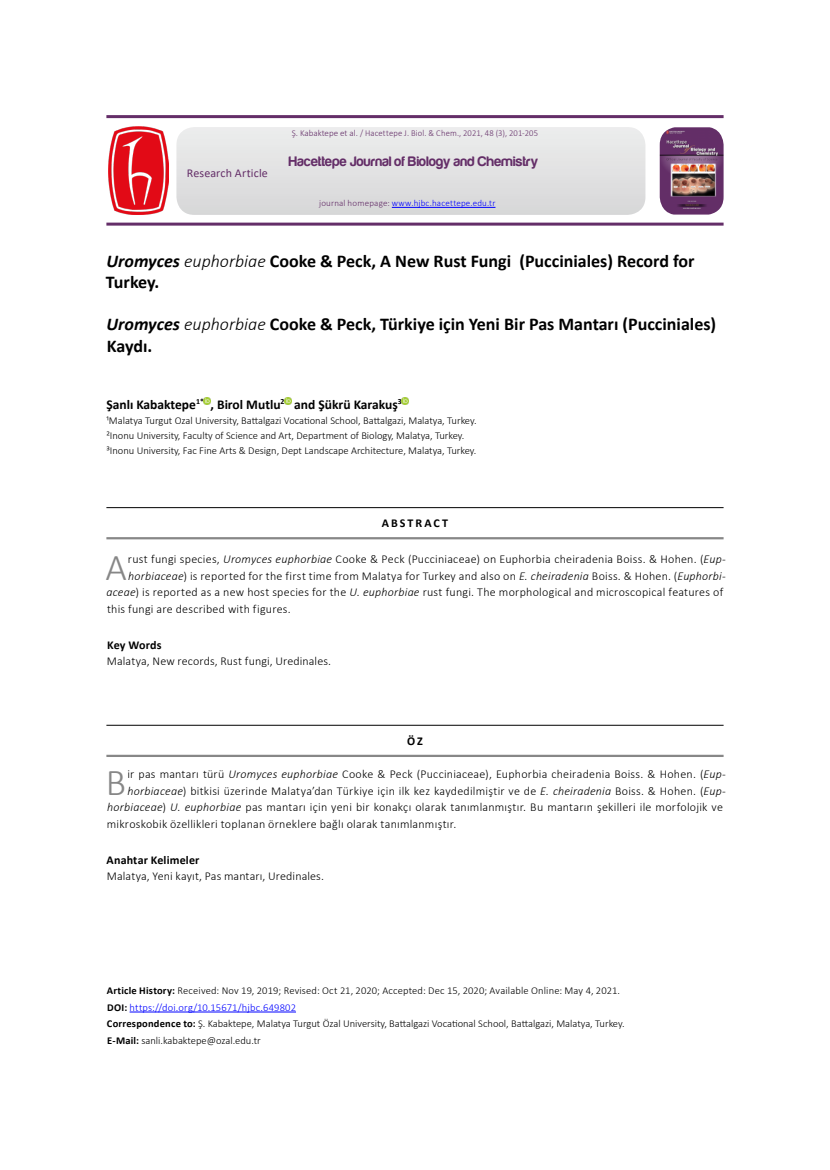
<style>
.page{position:relative;width:830px;height:1170px;background:#fff}
.page>*{position:absolute;margin:0;border:0;box-sizing:border-box;transform-origin:0 0}
.t1{font:300 37.95px "Calibri";color:#878787}
.t2{font:700 18px/21px "Calibri";color:#000}
.t3{font:14.25px "Harabara";letter-spacing:.015em;color:#642e68}
.t4{font:700 13.5px "Calibri";color:#000}
.t5{font:300 12px "Calibri";letter-spacing:.02em;color:#000}
.t6{font:700 12px "Calibri";letter-spacing:.015em;color:#000}
.t7{font:12px "Calibri";letter-spacing:.015em;color:#642e68}
.t8{font:700 12px "Calibri";letter-spacing:.17em;color:#000}
.t9{font:300 10.5px/16.5px "Calibri";color:#000}
.t10{font:300 9px "Calibri";letter-spacing:.01em;color:#642e68}
.t11{font:300 9px "Calibri";letter-spacing:.02em;color:#00f}
.s1{color:#642e68}
.s2{font-style:italic}
.s3{font-weight:300;font-style:italic}
.s4{font-weight:700}
.s5{color:#00f}
</style>
<div class="page">
<svg style="left:204px;top:397px;width:6px;height:7px"></svg>
<svg style="left:284px;top:397px;width:7px;height:7px"></svg>
<svg style="left:401px;top:397px;width:7px;height:7px"></svg>
<hr style="left:106px;top:725px;width:617px;height:1px;background:#000">
<hr style="left:106px;top:754px;width:617px;height:3px;background:#878787">
<hr style="left:106px;top:507px;width:617px;height:1px;background:#000">
<hr style="left:106px;top:537px;width:617px;height:2px;background:#878787">
<hr style="left:129px;top:1011px;width:167px;height:1px;background:#00f">
<img style="left:108px;top:127px;width:60px;height:88px">
<img style="left:659px;top:127px;width:64px;height:87px">
<hr style="left:106px;top:115px;width:617px;height:3px;background:#642e68">
<hr style="left:106px;top:222px;width:617px;height:3px;background:#642e68">
<hr style="left:391px;top:207px;width:104px;height:1px;background:#00f">
<p class="t7" style="left:187px;top:165px;width:83px">Research Article</p>
<p class="t10" style="left:292px;top:127px;width:247px">Ş. Kabaktepe et al. / Hacettepe J. Biol. &amp; Chem., 2021, 48 (3), 201-205</p>
<p class="t3" style="left:289px;top:154px;width:251px">Hacettepe Journal of Biology and Chemistry</p>
<p class="t11" style="left:319px;top:198px;width:178px"><span class="s1">journal homepage:</span> www.hjbc.hacettepe.edu.tr</p>
<h2 class="t2" style="left:106px;top:251px;width:590px"><span class="s2">Uromyces</span> <span class="s3">euphorbiae</span> Cooke &amp; Peck, A New Rust Fungi (Pucciniales) Record for<br>Turkey.</h2>
<h2 class="t2" style="left:106px;top:314px;width:611px"><span class="s2">Uromyces</span> <span class="s3">euphorbiae</span> Cooke &amp; Peck, Türkiye için Yeni Bir Pas Mantarı (Pucciniales)<br>Kaydı.</h2>
<p class="t4" style="left:106px;top:394px;width:297px">Şanlı Kabaktepe<sup>1*</sup> , Birol Mutlu<sup>2</sup> and Şükrü Karakuş<sup>3</sup></p>
<p class="t9" style="left:106px;top:412px;width:371px;line-height:15px">¹Malatya Turgut Ozal University, Battalgazi Vocational School, Battalgazi, Malatya, Turkey.<br>²Inonu University, Faculty of Science and Art, Department of Biology, Malatya, Turkey.<br>³Inonu University, Fac Fine Arts &amp; Design, Dept Landscape Architecture, Malatya, Turkey.</p>
<p class="t8" style="left:381px;top:515px;width:68px">ABSTRACT</p>
<h1 class="t1" style="left:106px;top:543px;width:23px">A</h1>
<p class="t5" style="left:128px;top:552px;width:599px">rust fungi species, <span class="s2">Uromyces euphorbiae</span> Cooke &amp; Peck (Pucciniaceae) on Euphorbia cheiradenia Boiss. &amp; Hohen. (<span class="s2">Eup-</span></p>
<p class="t5" style="left:128px;top:568px;width:599px"><span class="s2">horbiaceae</span>) is reported for the first time from Malatya for Turkey and also on <span class="s2">E. cheiradenia</span> Boiss. &amp; Hohen. (<span class="s2">Euphorbi-</span></p>
<p class="t5" style="left:106px;top:585px;width:618px"><span class="s2">aceae</span>) is reported as a new host species for the <span class="s2">U. euphorbiae</span> rust fungi. The morphological and microscopical features of</p>
<p class="t5" style="left:107px;top:601px;width:185px">this fungi are described with figures.</p>
<p class="t6" style="left:107px;top:636px;width:56px">Key Words</p>
<p class="t5" style="left:107px;top:654px;width:226px">Malatya, New records, Rust fungi, Uredinales.</p>
<p class="t6" style="left:407px;top:732px;width:17px">ÖZ</p>
<h1 class="t1" style="left:106px;top:758px;width:22px">B</h1>
<p class="t5" style="left:127px;top:766px;width:599px">ir pas mantarı türü <span class="s2">Uromyces euphorbiae</span> Cooke &amp; Peck (Pucciniaceae), Euphorbia cheiradenia Boiss. &amp; Hohen. (<span class="s2">Eup-</span></p>
<p class="t5" style="left:127px;top:783px;width:599px"><span class="s2">horbiaceae</span>) bitkisi üzerinde Malatya’dan Türkiye için ilk kez kaydedilmiştir ve de <span class="s2">E. cheiradenia</span> Boiss. &amp; Hohen. (<span class="s2">Eup-</span></p>
<p class="t5" style="left:107px;top:799px;width:617px"><span class="s2">horbiaceae</span>) <span class="s2">U. euphorbiae</span> pas mantarı için yeni bir konakçı olarak tanımlanmıştır. Bu mantarın şekilleri ile morfolojik ve</p>
<p class="t5" style="left:107px;top:816px;width:351px">mikroskobik özellikleri toplanan örneklere bağlı olarak tanımlanmıştır.</p>
<p class="t6" style="left:106px;top:851px;width:94px">Anahtar Kelimeler</p>
<p class="t5" style="left:107px;top:868px;width:218px">Malatya, Yeni kayıt, Pas mantarı, Uredinales.</p>
<p class="t9" style="left:107px;top:982px;width:519px"><span class="s4">Article History:</span> Received: Nov 19, 2019; Revised: Oct 21, 2020; Accepted: Dec 15, 2020; Available Online: May 4, 2021.<br><span class="s4">DOI:</span> <span class="s5">https://doi.org/10.15671/hjbc.649802<br></span><span class="s4">Correspondence to:</span> Ş. Kabaktepe, Malatya Turgut Özal University, Battalgazi Vocational School, Battalgazi, Malatya, Turkey.<br><span class="s4">E-Mail:</span> sanli.kabaktepe@ozal.edu.tr</p>
</div>
